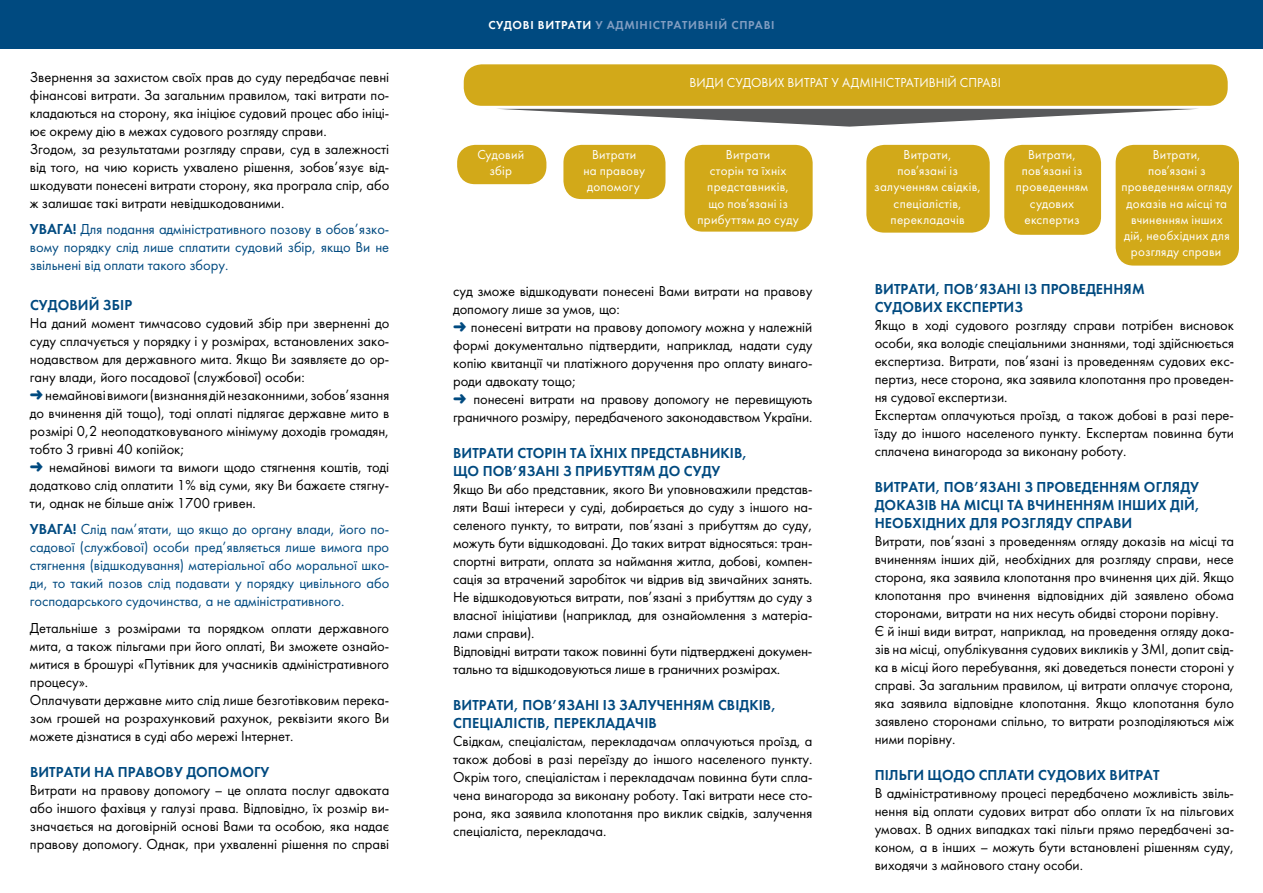
<style>
.page{position:relative;width:1263px;height:893px;background:#fff}
.page>*{position:absolute;margin:0;border:0;box-sizing:border-box;transform-origin:0 0}
.t1{font:15px/18px "Futura";letter-spacing:-.005em;color:#000}
.t2{font:15px/18px "Futura";letter-spacing:-.005em;color:#004a80;text-align:justify}
.t3{font:15px/18px "Futura Demi";letter-spacing:.005em;color:#004a80}
.t4{font:13.5px/16.2px "Futura";letter-spacing:.02em;color:#fff;text-align:center}
.t5{font:12px "Futura Demi";letter-spacing:.06em;color:#fff}
.t6{font:12px "Futura Demi";letter-spacing:.06em;color:#829ec2}
.s1{font-family:"Futura Demi"}
.s2{color:#004a80}
.s3{color:#829ec2}
</style>
<div class="page">
<div style="left:0;top:0;width:1263px;height:48px;background:#004a80"></div>
<div style="left:464px;top:64px;width:764px;height:42px;background:#d2a919;border-radius:18px"></div>
<svg style="left:497px;top:108px;width:701px;height:19px"></svg>
<div style="left:457px;top:145px;width:89px;height:39px;background:#d2a919;border-radius:18px"></div>
<div style="left:563px;top:145px;width:102px;height:54px;background:#d2a919;border-radius:18px"></div>
<div style="left:685px;top:145px;width:128px;height:87px;background:#d2a919;border-radius:18px"></div>
<div style="left:866px;top:145px;width:124px;height:88px;background:#d2a919;border-radius:18px"></div>
<div style="left:1004px;top:145px;width:97px;height:90px;background:#d2a919;border-radius:18px"></div>
<div style="left:1116px;top:145px;width:123px;height:121px;background:#d2a919;border-radius:18px"></div>
<p class="t1" style="left:30px;top:68px;width:361px">Звернення за захистом своїх прав до суду передбачає певні фінансові витрати. За загальним правилом, такі витрати по&shy;кладаються на сторону, яка ініціює судовий процес або ініці&shy;ює окрему дію в межах судового розгляду справи.<br>Згодом, за результатами розгляду справи, суд в залежності від того, на чию користь ухвалено рішення, зобов’язує від&shy;шкодувати понесені витрати сторону, яка програла спір, або ж залишає такі витрати невідшкодованими.</p>
<p class="t3" style="left:30px;top:220px;width:10px">УВАГА</p>
<p class="t2" style="left:30px;top:220px;width:361px;text-indent:43px"><span class="s1">!</span> Для подання адміністративного позову в обов’язко&shy;вому порядку слід лише сплатити судовий збір, якщо Ви не звільнені від оплати такого збору.</p>
<p class="t3" style="left:30px;top:296px;width:104px">Судовий збір</p>
<p class="t1" style="left:30px;top:313px;width:361px">На даний момент тимчасово судовий збір при зверненні до суду сплачується у порядку і у розмірах, встановлених зако&shy;нодавством для державного мита. Якщо Ви заявляєте до ор&shy;гану влади, його посадової (службової) особи:<br><span class="s2">➜</span> немайнові вимоги (визнання дій незаконними, зобов’язання до вчинення дій тощо), тоді оплаті підлягає державне мито в розмірі 0,2 неоподатковуваного мінімуму доходів громадян, тобто 3 гривні 40 копійок;<br><span class="s2">➜</span> немайнові вимоги та вимоги щодо стягнення коштів, тоді додатково слід оплатити 1% від суми, яку Ви бажаєте стягну&shy;ти, однак не більше аніж 1700 гривен.</p>
<p class="t3" style="left:30px;top:520px;width:10px">УВАГА</p>
<p class="t2" style="left:30px;top:520px;width:361px;text-indent:43px"><span class="s1">!</span> Слід пам’ятати, що якщо до органу влади, його по&shy;садової (службової) особи пред’являється лише вимога про стягнення (відшкодування) матеріальної або моральної шко&shy;ди, то такий позов слід подавати у порядку цивільного або господарського судочинства, а не адміністративного.</p>
<p class="t1" style="left:30px;top:619px;width:361px">Детальніше з розмірами та порядком оплати державного мита, а також пільгами при його оплаті, Ви зможете ознайо&shy;митися в брошурі «Путівник для учасників адміністративного процесу».<br>Оплачувати державне мито слід лише безготівковим перека&shy;зом грошей на розрахунковий рахунок, реквізити якого Ви можете дізнатися в суді або мережі І нтернет.</p>
<p class="t3" style="left:30px;top:763px;width:241px">Витрати на правову допомогу</p>
<p class="t1" style="left:30px;top:781px;width:361px;text-align:justify">Витрати на правову допомогу – це оплата послуг адвоката або іншого фахівця у галузі права. Відповідно, їх розмір ви&shy;значається на договірній основі Вами та особою, яка надає правову допомогу. Однак, при ухваленні рішення по справі</p>
<p class="t5" style="left:488px;top:17px;width:127px">Судові витрати <span class="s3">у АДМІНІ</span></p>
<p class="t6" style="left:653px;top:17px;width:17px">СТРАТИВНІЙ</p>
<p class="t6" style="left:731px;top:17px;width:45px">справі</p>
<p class="t4" style="left:689px;top:74px;width:106px">Види судових ВИТРАТ</p>
<p class="t4" style="left:831px;top:74px;width:19px">УАДМІНІСТРАТИВНІ</p>
<p class="t4" style="left:947px;top:74px;width:20px">Й СПРАВІ</p>
<p class="t4" style="left:477px;top:146px;width:48px">Судовий збір</p>
<p class="t4" style="left:583px;top:146px;width:63px">Витрати<br>на правову допомогу</p>
<p class="t4" style="left:697px;top:146px;width:103px">Витрати<br>сторін та їхніх представників,<br>що пов’язані із прибуттям до суду</p>
<p class="t4" style="left:874px;top:146px;width:108px">Витрати,<br>пов’язані із залученням свідків, спеціалістів, перекладачів</p>
<p class="t4" style="left:1016px;top:146px;width:74px">Витрати, пов’язані із проведенням судових експертиз</p>
<p class="t4" style="left:1121px;top:146px;width:112px">Витрати,<br>пов’язані з проведенням огляду доказів на місці та вчиненням інших дій, необхідних для розгляду справи</p>
<p class="t1" style="left:453px;top:281px;width:361px">суд зможе відшкодувати понесені Вами витрати на правову допомогу лише за умов, що:<br><span class="s2">➜</span> понесені витрати на правову допомогу можна у належній формі документально підтвердити, наприклад, надати суду копію квитанції чи платіжного доручення про оплату винаго&shy;роди адвокату тощо;<br><span class="s2">➜</span> понесені витрати на правову допомогу не перевищують граничного розміру, передбаченого законодавством України.</p>
<p class="t3" style="left:453px;top:444px;width:296px">Витрати сторін та їхніх представників, що пов’язані з прибуттям до суду</p>
<p class="t1" style="left:453px;top:479px;width:361px">Якщо Ви або представник, якого Ви уповноважили представ&shy;ляти Ваші інтереси у суді, добирається до суду з іншого на&shy;селеного пункту, то витрати, пов’язані з прибуттям до суду, можуть бути відшкодовані. До таких витрат відносяться: тран&shy;спортні витрати, оплата за наймання житла, добові, компен&shy;сація за втрачений заробіток чи відрив від звичайних занять.<br>Н е відшкодовуються витрати, пов’язані з прибуттям до суду з власної ініціативи (наприклад, для ознайомлення з матеріа&shy;лами справи).<br>Відповідні витрати також повинні бути підтверджені докумен&shy;тально та відшкодовуються лише в граничних розмірах.</p>
<p class="t3" style="left:453px;top:696px;width:324px">Витрати, пов’язані із залученням свідків, спеціалістів, перекладачів</p>
<p class="t1" style="left:453px;top:731px;width:361px;text-align:justify">Свідкам, спеціалістам, перекладачам оплачуються проїзд, а також добові в разі переїзду до іншого населеного пункту.<br>Окрім того, спеціалістам і перекладачам повинна бути спла&shy;чена винагорода за виконану роботу. Такі витрати несе сто&shy;рона, яка заявила клопотання про виклик свідків, залучення спеціаліста, перекладача.</p>
<p class="t3" style="left:875px;top:280px;width:271px">Витрати, пов’язані із проведенням судових експертиз</p>
<p class="t1" style="left:875px;top:316px;width:361px">Якщо в ході судового розгляду справи потрібен висновок особи, яка володіє спеціальними знаннями, тоді здійснюється експертиза. Витрати, пов’язані із проведенням судових екс&shy;пертиз, несе сторона, яка заявила клопотання про проведен&shy;ня судової експертизи.<br>Експертам оплачуються проїзд, а також добові в разі пере&shy;їзду до іншого населеного пункту. Експертам повинна бути сплачена винагорода за виконану роботу.</p>
<p class="t3" style="left:875px;top:478px;width:327px;text-align:justify">Витрати, пов’язані з проведенням огляду доказів на місці та вчиненням інших дій, необхідних для розгляду справи</p>
<p class="t1" style="left:875px;top:532px;width:361px">Витрати, пов’язані з проведенням огляду доказів на місці та вчиненням інших дій, необхідних для розгляду справи, несе сторона, яка заявила клопотання про вчинення цих дій. Якщо клопотання про вчинення відповідних дій заявлено обома сторонами, витрати на них несуть обидві сторони порівну.<br>Є й інші види витрат, наприклад, на проведення огляду дока&shy;зів на місці, опублікування судових викликів у ЗМІ, допит свід&shy;ка в місці його перебування, які доведеться понести стороні у справі. За загальним правилом, ці витрати оплачує сторона, яка заявила відповідне клопотання. Якщо клопотання було заявлено сторонами спільно, то витрати розподіляються між ними порівну.</p>
<p class="t3" style="left:875px;top:766px;width:286px">Пільги щодо сплати судових витрат</p>
<p class="t1" style="left:875px;top:784px;width:361px;text-align:justify">В адміністративному процесі передбачено можливість звіль&shy;нення від оплати судових витрат або оплати їх на пільгових умовах. В одних випадках такі пільги прямо передбачені за&shy;коном, а в інших – можуть бути встановлені рішенням суду, виходячи з майнового стану особи.</p>
</div>
